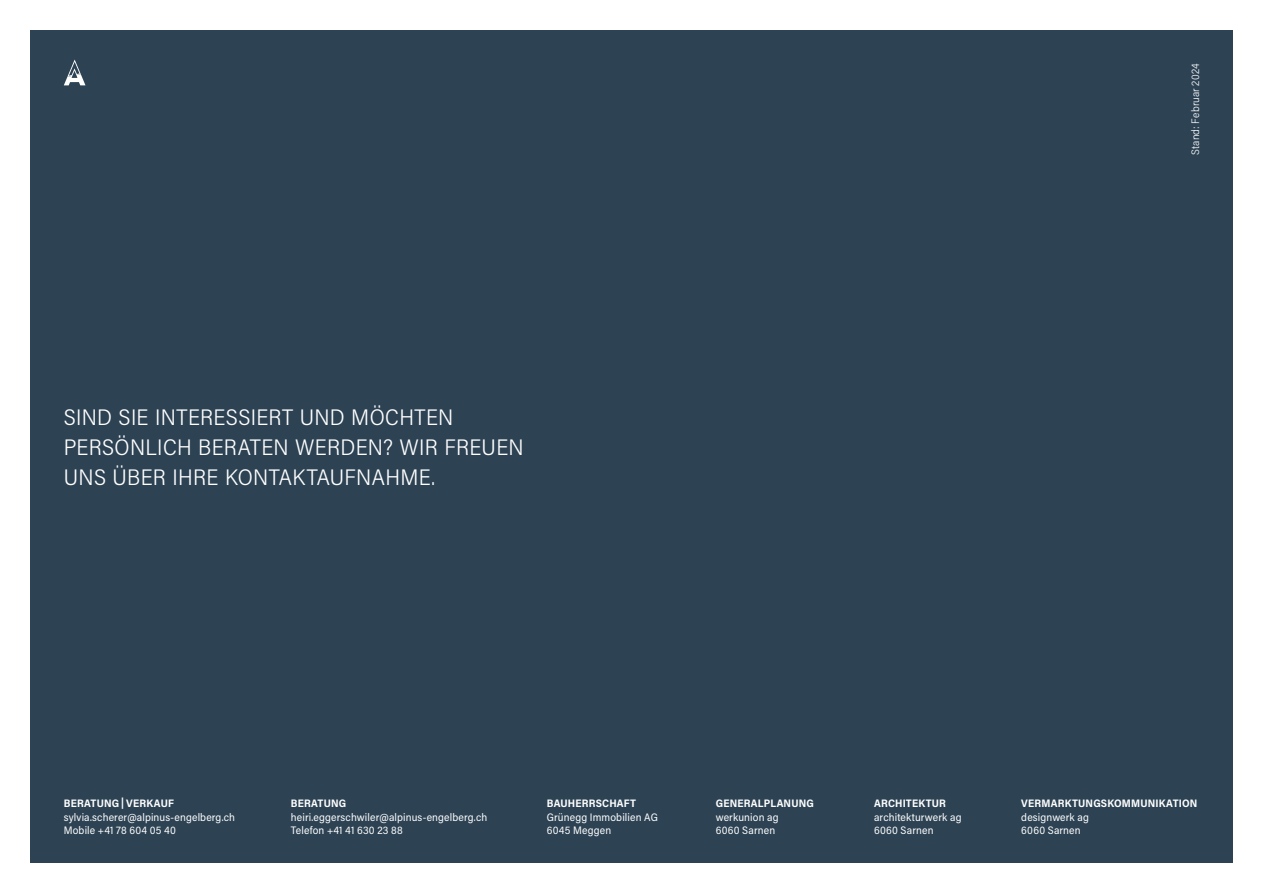
<style>
.page{position:relative;width:1263px;height:893px;background:#fff}
.page>*{position:absolute;margin:0;border:0;box-sizing:border-box;transform-origin:0 0}
.t1{font:300 22.5px/30px "Acumin Pro Semi Cond";letter-spacing:.015em;color:#fff}
.t2{font:10.8px/13.5px "Acumin Pro Semi Cond";letter-spacing:.015em;color:#fff}
.t3{font:700 10.8px "Acumin Pro Semi Cond";letter-spacing:.02em;color:#fff}
.t4{font:300 10.8px "Acumin Pro Semi Cond";letter-spacing:.015em;color:#fff}
</style>
<div class="page">
<div style="left:15px;top:15px;width:1233px;height:863px;background:#2d4354"></div>
<div style="left:0;top:0;width:1263px;height:893px;border:30px solid #fff"></div>
<svg style="left:64px;top:60px;width:21px;height:25px"></svg>
<h1 class="t1" style="left:64px;top:401px;width:461px">SIND SIE INTERESSIERT UND MÖCHTEN<br>PERSÖNLICH BERATEN WERDEN? WIR FREUEN<br>UNS ÜBER IHRE KONTAKTAUFNAHME.</h1>
<p class="t4" style="left:1188px;top:155px;width:93px;rotate:-90deg">Stand: Februar 2024</p>
<p class="t3" style="left:64px;top:796px;width:112px">BERATUNG | VERKAUF</p>
<p class="t2" style="left:64px;top:810px;width:173px">sylvia.scherer@alpinus-engelberg.ch<br>Mobile +41 78 604 05 40</p>
<p class="t3" style="left:291px;top:796px;width:57px">BERATUNG</p>
<p class="t2" style="left:291px;top:810px;width:198px">heiri.eggerschwiler@alpinus-engelberg.ch<br>Telefon +41 41 630 23 88</p>
<p class="t3" style="left:547px;top:796px;width:91px">BAUHERRSCHAFT</p>
<p class="t2" style="left:547px;top:810px;width:113px">Grünegg Immobilien AG<br>6045 Meggen</p>
<p class="t3" style="left:716px;top:796px;width:100px">GENERALPLANUNG</p>
<p class="t2" style="left:716px;top:810px;width:64px">werkunion ag<br>6060 Sarnen</p>
<p class="t3" style="left:874px;top:796px;width:73px">ARCHITEKTUR</p>
<p class="t2" style="left:874px;top:810px;width:89px">architekturwerk ag<br>6060 Sarnen</p>
<p class="t3" style="left:1021px;top:796px;width:178px">VERMARKTUNGSKOMMUNIKATION</p>
<p class="t2" style="left:1021px;top:810px;width:69px">designwerk ag<br>6060 Sarnen</p>
</div>
